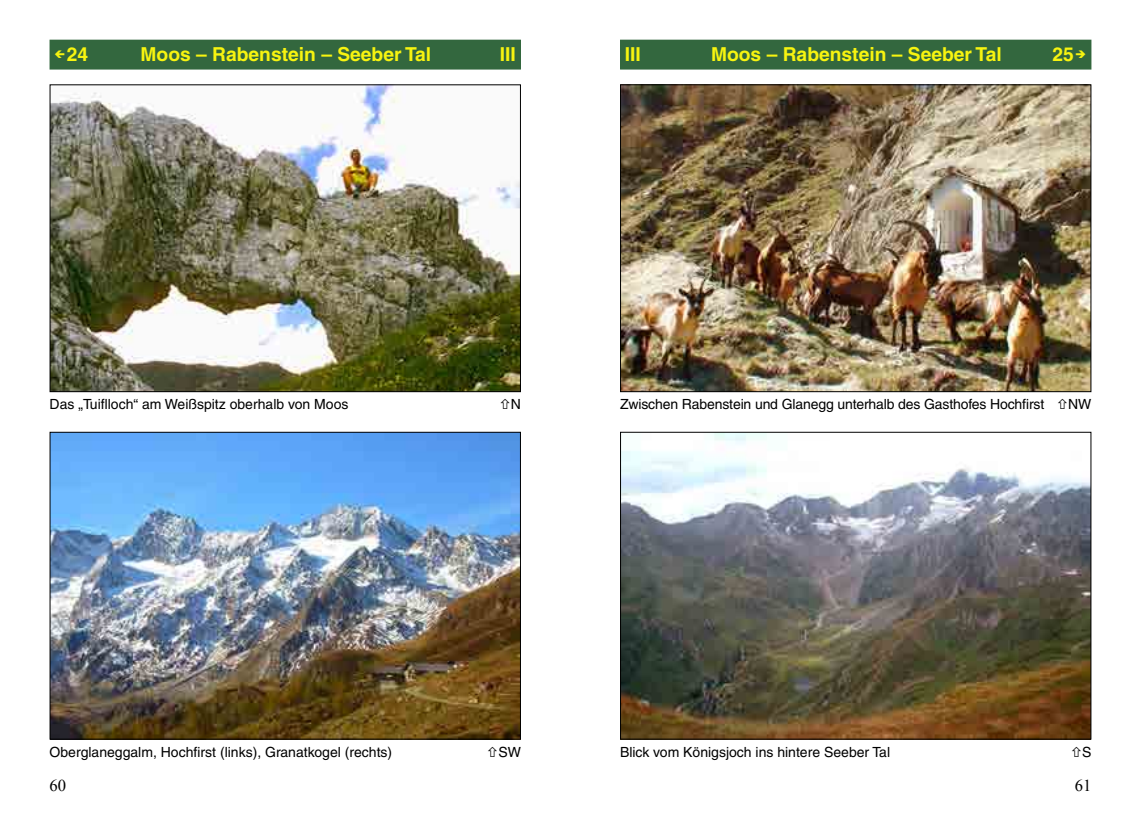
<style>
.page{position:relative;width:1141px;height:819px;background:#fff}
.page>*{position:absolute;margin:0;border:0;box-sizing:border-box;transform-origin:0 0}
.t1{font:700 19.25px "Helvetica";color:#f7f410}
.t2{font:16.62px "Times New Roman";color:#000}
.t3{font:14px "Helvetica";color:#000}
</style>
<div class="page">
<div style="left:50px;top:40px;width:470px;height:29px;background:#33673e"></div>
<div style="left:621px;top:40px;width:470px;height:29px;background:#33673e"></div>
<img style="left:52px;top:86px;width:467px;height:304px">
<div style="left:50px;top:84px;width:471px;height:308px;border:1px solid #000"></div>
<img style="left:52px;top:434px;width:467px;height:303px">
<div style="left:50px;top:432px;width:471px;height:307px;border:1px solid #000"></div>
<img style="left:622px;top:86px;width:467px;height:304px">
<div style="left:620px;top:84px;width:471px;height:308px;border:1px solid #000"></div>
<img style="left:622px;top:434px;width:467px;height:303px">
<div style="left:620px;top:432px;width:471px;height:307px;border:1px solid #000"></div>
<p class="t1" style="left:67px;top:42px;width:23px">24</p>
<p class="t1" style="left:141px;top:42px;width:292px">Moos – Rabenstein – Seeber Tal</p>
<p class="t1" style="left:500px;top:42px;width:18px">III</p>
<p class="t1" style="left:625px;top:42px;width:18px">III</p>
<p class="t1" style="left:711px;top:42px;width:292px">Moos – Rabenstein – Seeber Tal</p>
<p class="t1" style="left:1053px;top:42px;width:35px">25➔</p>
<p class="t3" style="left:50px;top:396px;width:300px">Das „Tuiflloch“ am Weißspitz oberhalb von Moos</p>
<p class="t3" style="left:511px;top:396px;width:12px">N</p>
<p class="t3" style="left:620px;top:396px;width:426px">Zwischen Rabenstein und Glanegg unterhalb des Gasthofes Hochfirst</p>
<p class="t3" style="left:1068px;top:396px;width:25px">NW</p>
<p class="t3" style="left:50px;top:743px;width:344px">Oberglaneggalm, Hochfirst (links), Granatkogel (rechts)</p>
<p class="t3" style="left:498px;top:743px;width:24px">SW</p>
<p class="t3" style="left:620px;top:743px;width:272px">Blick vom Königsjoch ins hintere Seeber Tal</p>
<p class="t3" style="left:1082px;top:743px;width:11px">S</p>
<p class="t2" style="left:50px;top:774px;width:18px">60</p>
<p class="t2" style="left:1075px;top:774px;width:18px">61</p>
</div>
